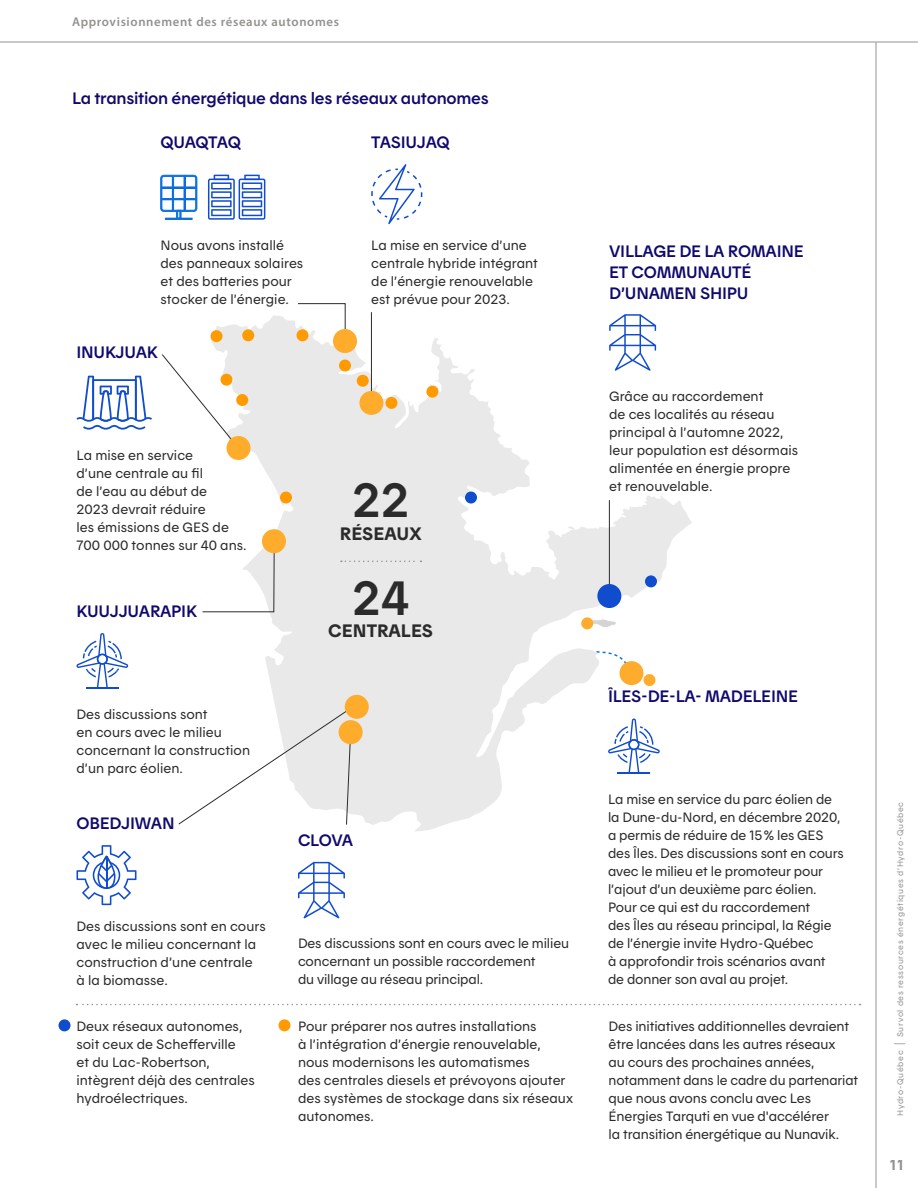
<style>
.page{position:relative;width:918px;height:1188px;background:#fff}
.page>*{position:absolute;margin:0;border:0;box-sizing:border-box;transform-origin:0 0}
.t1{font:48px "Hydro Quebec Demi";color:#2b2b2b}
.t2{font:18px "Hydro Quebec Gras";color:#2b2b2b}
.Titre_schémas{font:16.5px/21px "Hydro Quebec Demi";letter-spacing:-.015em;color:#0f096c}
.t3{font:14.25px "Hydro Quebec Gras";color:#949290}
.t4{font:13.5px/18px "Hydro Quebec Normal";color:#2b2b2b}
.t5{font:600 12.75px "Myriad Pro";letter-spacing:.05em;color:#949290}
.t6{font:8.25px "Hydro Quebec Normal";letter-spacing:.075em;color:#949290}
.s1{font-size:12.3px}
</style>
<div class="page">
<svg style="left:210px;top:315px;width:482px;height:516px;fill:#e9e9e9"></svg>
<svg style="left:341px;top:561px;width:80px;height:1px"></svg>
<svg style="left:160px;top:175px;width:37px;height:45px"></svg>
<svg style="left:208px;top:175px;width:57px;height:45px"></svg>
<svg style="left:371px;top:164px;width:51px;height:60px"></svg>
<svg style="left:609px;top:314px;width:47px;height:57px"></svg>
<svg style="left:298px;top:862px;width:47px;height:56px"></svg>
<hr style="left:618px;top:773px;width:32px;height:1px;background:#104cce">
<svg style="left:608px;top:719px;width:52px;height:54px"></svg>
<svg style="left:76px;top:376px;width:76px;height:54px"></svg>
<hr style="left:86px;top:687px;width:33px;height:2px;background:#104cce">
<svg style="left:76px;top:633px;width:52px;height:54px"></svg>
<svg style="left:76px;top:845px;width:61px;height:60px"></svg>
<div style="left:58px;top:1019px;width:12px;height:12px;background:#104cce;border-radius:50%"></div>
<div style="left:279px;top:1019px;width:12px;height:12px;background:#ff9b00;border-radius:50%"></div>
<svg style="left:591px;top:618px;width:26px;height:10px"></svg>
<div style="left:620px;top:661px;width:24px;height:24px;background:#ffab2b;border-radius:50%"></div>
<div style="left:280px;top:492px;width:12px;height:12px;background:#ff9b00;border-radius:50%"></div>
<div style="left:236px;top:394px;width:12px;height:12px;background:#ff9b00;border-radius:50%"></div>
<div style="left:211px;top:330px;width:12px;height:12px;background:#ff9b00;border-radius:50%"></div>
<div style="left:242px;top:329px;width:12px;height:12px;background:#ff9b00;border-radius:50%"></div>
<div style="left:297px;top:329px;width:12px;height:12px;background:#ff9b00;border-radius:50%"></div>
<div style="left:339px;top:360px;width:12px;height:12px;background:#ff9b00;border-radius:50%"></div>
<div style="left:357px;top:375px;width:12px;height:12px;background:#ff9b00;border-radius:50%"></div>
<div style="left:386px;top:397px;width:12px;height:12px;background:#ff9b00;border-radius:50%"></div>
<div style="left:465px;top:492px;width:12px;height:12px;background:#104cce;border-radius:50%"></div>
<div style="left:581px;top:617px;width:12px;height:12px;background:#ffab2b;border-radius:50%"></div>
<div style="left:644px;top:674px;width:12px;height:12px;background:#ffab2b;border-radius:50%"></div>
<div style="left:645px;top:575px;width:12px;height:12px;background:#104cce;border-radius:50%"></div>
<div style="left:426px;top:386px;width:12px;height:12px;background:#ff9b00;border-radius:50%"></div>
<hr style="left:609px;top:500px;width:1px;height:91px;background:#2b2b2b">
<hr style="left:371px;top:312px;width:1px;height:91px;background:#2b2b2b">
<svg style="left:298px;top:303px;width:48px;height:38px"></svg>
<div style="left:359px;top:391px;width:24px;height:24px;background:#ffab2b;border-radius:50%"></div>
<div style="left:597px;top:584px;width:24px;height:24px;background:#104cce;border-radius:50%"></div>
<svg style="left:202px;top:546px;width:73px;height:66px"></svg>
<svg style="left:178px;top:708px;width:173px;height:117px"></svg>
<svg style="left:162px;top:354px;width:77px;height:95px"></svg>
<div style="left:226px;top:436px;width:24px;height:24px;background:#ffab2b;border-radius:50%"></div>
<div style="left:333px;top:329px;width:24px;height:24px;background:#ffab2b;border-radius:50%"></div>
<div style="left:345px;top:695px;width:24px;height:24px;background:#ffab2b;border-radius:50%"></div>
<div style="left:262px;top:529px;width:24px;height:24px;background:#ffab2b;border-radius:50%"></div>
<div style="left:339px;top:720px;width:24px;height:24px;background:#ffab2b;border-radius:50%"></div>
<svg style="left:76px;top:1004px;width:785px;height:1px"></svg>
<hr style="left:876px;top:42px;width:1px;height:1146px;background:#949290">
<hr style="left:0;top:42px;width:918px;height:1px;background:#949290">
<p class="t5" style="left:72px;top:14px;width:269px">Approvisionnement des réseaux autonomes</p>
<p class="Titre_schémas" style="left:72px;top:87px;width:418px">La transition énergétique dans les réseaux autonomes</p>
<p class="Titre_schémas" style="left:160px;top:131px;width:82px">QUAQTAQ</p>
<p class="Titre_schémas" style="left:371px;top:131px;width:80px">TASIUJAQ</p>
<p class="t4" style="left:160px;top:236px;width:144px">Nous avons installé des panneaux solaires et des batteries pour stocker de l’énergie.</p>
<p class="Titre_schémas" style="left:76px;top:341px;width:83px">INUKJUAK</p>
<p class="t4" style="left:76px;top:446px;width:172px">La mise en service<br>d’une centrale au fil<br>de l’eau au début de<br>2023 devrait réduire<br>les émissions de GES de<br>700 000 tonnes sur 40 ans.</p>
<p class="Titre_schémas" style="left:76px;top:600px;width:122px">KUUJJUARAPIK</p>
<p class="t4" style="left:76px;top:704px;width:175px">Des discussions sont<br>en cours avec le milieu concernant la construction d’un parc éolien.</p>
<p class="t4" style="left:371px;top:236px;width:168px">La mise en service d’une centrale hybride intégrant de l’énergie renouvelable est prévue pour 2023.</p>
<p class="Titre_schémas" style="left:609px;top:240px;width:196px">VILLAGE DE LA ROMAINE<br>ET COMMUNAUTÉ<br>D’UNAMEN SHIPU</p>
<p class="t1" style="left:352px;top:471px;width:59px">22</p>
<p class="t2" style="left:340px;top:522px;width:83px">RÉSEAUX</p>
<p class="t1" style="left:352px;top:568px;width:59px">24</p>
<p class="t2" style="left:328px;top:620px;width:106px">CENTRALES</p>
<p class="t4" style="left:609px;top:387px;width:191px">Grâce au raccordement<br>de ces localités au réseau principal à l’automne 2022, leur population est désormais alimentée en énergie propre et renouvelable.</p>
<p class="Titre_schémas" style="left:608px;top:685px;width:192px">ÎLES-DE-LA- MADELEINE</p>
<p class="t4" style="left:608px;top:790px;width:237px">La mise en service du parc éolien de la Dune-du-Nord, en décembre 2020, a permis de réduire de 15% les GES des Îles. Des discussions sont en cours avec le milieu et le promoteur pour l’ajout d’un deuxième parc éolien.<br>Pour ce qui est du raccordement<br>des Îles au réseau principal, la Régie de l’énergie invite Hydro-Québec<br>à approfondir trois scénarios avant de donner son aval au projet.</p>
<p class="Titre_schémas" style="left:76px;top:812px;width:100px">OBEDJIWAN</p>
<p class="Titre_schémas" style="left:298px;top:830px;width:57px">CLOVA</p>
<p class="t4" style="left:76px;top:917px;width:191px">Des discussions sont en cours avec le milieu concernant la construction d’une centrale<br>à la biomasse.</p>
<p class="t4" style="left:76px;top:1017px;width:180px">Deux réseaux autonomes, soit ceux de Schefferville<br>et du Lac-Robertson, intègrent déjà des centrales hydroélectriques.</p>
<p class="t4" style="left:298px;top:1017px;width:277px">Pour préparer nos autres installations<br>à l’intégration d’énergie renouvelable, nous modernisons les automatismes<br>des centrales diesels et prévoyons ajouter des systèmes de stockage dans six réseaux autonomes.</p>
<p class="t4" style="left:609px;top:1017px;width:251px">Des initiatives additionnelles devraient être lancées dans les autres réseaux<br>au cours des prochaines années, notamment dans le cadre du partenariat que nous avons conclu avec Les Énergies Tarquti en vue d'accélérer<br>la transition énergétique au Nunavik.</p>
<p class="t4" style="left:298px;top:934px;width:273px">Des discussions sont en cours avec le milieu concernant un possible raccordement<br>du village au réseau principal.</p>
<p class="t6" style="left:895px;top:1116px;width:316px;rotate:-90deg">Hydro-Québec <span class="s1">|</span> Survol des ressources énergétiques d’Hydro-Québec</p>
<p class="t3" style="left:890px;top:1156px;width:15px">11</p>
</div>
